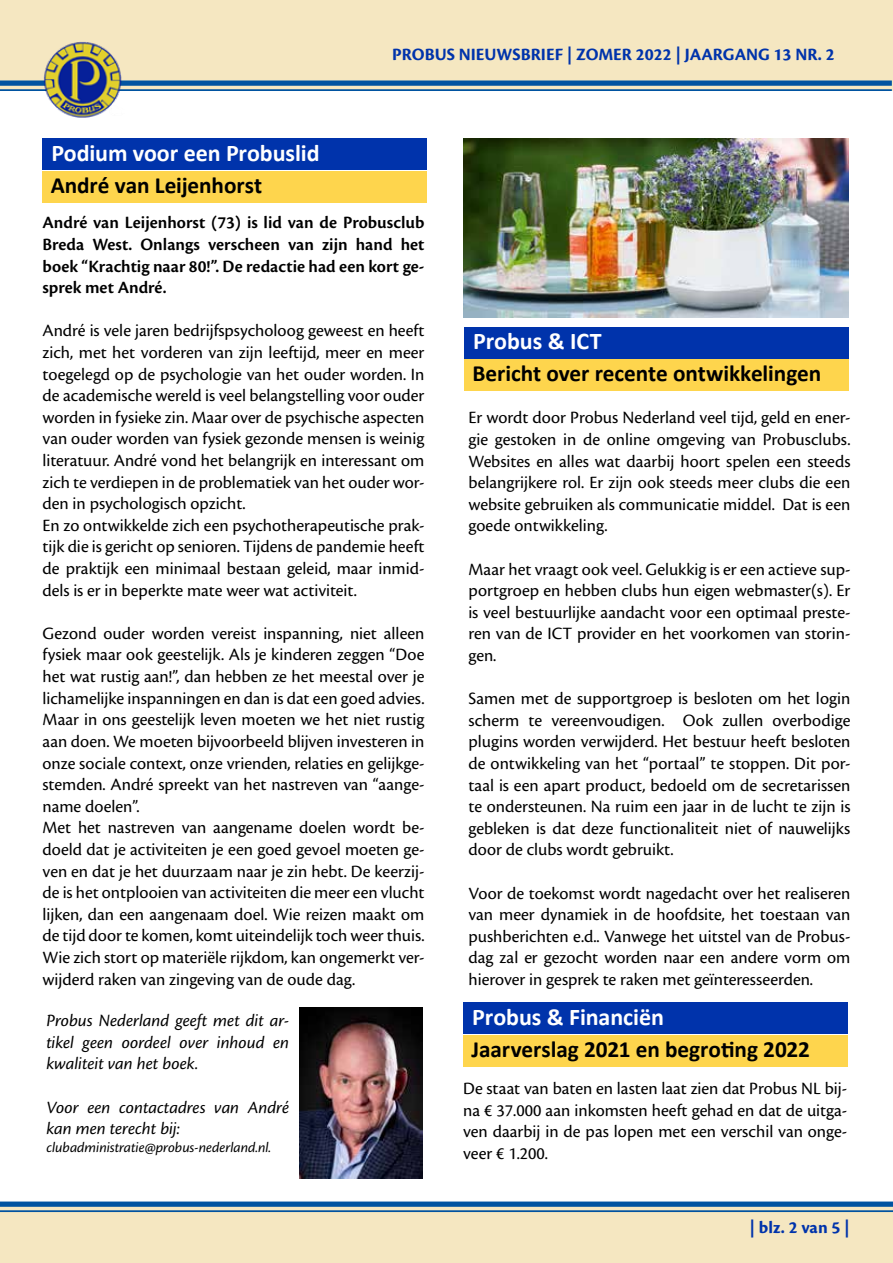
<style>
.page{position:relative;width:893px;height:1263px;background:#fff}
.page>*{position:absolute;margin:0;border:0;box-sizing:border-box;transform-origin:0 0}
.t1{font:700 24px "Calibri";letter-spacing:-.005em;color:#fff}
.t2{font:700 23.25px "Calibri";letter-spacing:-.005em;color:#000}
.t3{font:18px/21.6px "Cronos Pro";color:#000;text-align:justify}
.t4{font:600 18px/21.6px "Cronos Pro";color:#000;text-align:justify}
.t5{font:italic 18px/21.6px "Cronos Pro";letter-spacing:-.005em;color:#000}
.t6{font:700 18px "Cronos Pro";color:#0033ab}
.t7{font:italic 15px "Cronos Pro";letter-spacing:-.005em;color:#000}
</style>
<div class="page">
<div style="left:0;top:1207px;width:893px;height:56px;background:#f5e7c1"></div>
<div style="left:0;top:0;width:893px;height:91px;background:#f5e7c1"></div>
<div style="left:0;top:1201px;width:893px;height:6px;background:#0053a1"></div>
<hr style="left:0;top:1210px;width:893px;height:2px;background:#0053a1">
<div style="left:0;top:80px;width:892px;height:6px;background:#0053a1"></div>
<hr style="left:0;top:89px;width:892px;height:2px;background:#0053a1">
<img style="left:40px;top:42px;width:84px;height:76px">
<div style="left:42px;top:171px;width:385px;height:32px;background:#fed54d"></div>
<div style="left:43px;top:138px;width:384px;height:32px;background:#0033ab"></div>
<div style="left:464px;top:359px;width:385px;height:32px;background:#fed54d"></div>
<div style="left:465px;top:327px;width:384px;height:31px;background:#0033ab"></div>
<div style="left:463px;top:1035px;width:385px;height:32px;background:#fed54d"></div>
<div style="left:464px;top:1002px;width:384px;height:32px;background:#0033ab"></div>
<img style="left:299px;top:1007px;width:123px;height:171px">
<img style="left:464px;top:138px;width:385px;height:179px">
<h1 class="t1" style="left:51px;top:136px;width:270px">Podium voor een Probuslid</h1>
<p class="t2" style="left:51px;top:168px;width:213px">André van Leijenhorst</p>
<p class="t6" style="left:392px;top:44px;width:444px">PROBUS NIEUWSBRIEF | ZOMER 2022 | JAARGANG 13 NR. 2</p>
<p class="t4" style="left:43px;top:212px;width:384px">André van Leijenhorst (73) is lid van de Probusclub Breda West. Onlangs verscheen van zijn hand het boek “Krachtig naar 80!”. De redactie had een kort ge&shy;sprek met André.</p>
<p class="t3" style="left:43px;top:320px;width:384px;text-align:left">André is vele jaren bedrijfspsycholoog geweest en heeft zich, met het vorderen van zijn leeftijd, meer en meer toegelegd op de psychologie van het ouder worden. In de academische wereld is veel belangstelling voor ouder worden in fysieke zin. Maar over de psychische aspecten van ouder worden van fysiek gezonde mensen is weinig literatuur. André vond het belangrijk en interessant om zich te verdiepen in de problematiek van het ouder wor&shy;den in psychologisch opzicht.<br>En zo ontwikkelde zich een psychotherapeutische prak&shy;tijk die is gericht op senioren. Tijdens de pandemie heeft de praktijk een minimaal bestaan geleid, maar inmid&shy;dels is er in beperkte mate weer wat activiteit.</p>
<p class="t3" style="left:43px;top:622px;width:384px;text-align:left">Gezond ouder worden vereist inspanning, niet alleen fysiek maar ook geestelijk. Als je kinderen zeggen “Doe het wat rustig aan!”, dan hebben ze het meestal over je lichamelijke inspanningen en dan is dat een goed advies.<br>Maar in ons geestelijk leven moeten we het niet rustig aan doen. We moeten bijvoorbeeld blijven investeren in onze sociale context, onze vrienden, relaties en gelijkge&shy;stemden. André spreekt van het nastreven van “aange&shy;name doelen”.<br>Met het nastreven van aangename doelen wordt be&shy;doeld dat je activiteiten je een goed gevoel moeten ge&shy;ven en dat je het duurzaam naar je zin hebt. De keerzij&shy;de is het ontplooien van activiteiten die meer een vlucht lijken, dan een aangenaam doel. Wie reizen maakt om de tijd door te komen, komt uiteindelijk toch weer thuis.<br>Wie zich stort op materiële rijkdom, kan ongemerkt ver&shy;wijderd raken van zingeving van de oude dag.</p>
<h1 class="t1" style="left:473px;top:324px;width:130px">Probus &amp; ICT</h1>
<p class="t2" style="left:472px;top:357px;width:350px">Bericht over recente ontwikkelingen</p>
<p class="t3" style="left:468px;top:407px;width:384px">Er wordt door Probus Nederland veel tijd, geld en ener&shy;gie gestoken in de online omgeving van Probusclubs.<br>Websites en alles wat daarbij hoort spelen een steeds belangrijkere rol. Er zijn ook steeds meer clubs die een website gebruiken als communicatie middel. Dat is een goede ontwikkeling.</p>
<p class="t3" style="left:468px;top:558px;width:383px">Maar het vraagt ook veel. Gelukkig is er een actieve sup&shy;portgroep en hebben clubs hun eigen webmaster(s). Er is veel bestuurlijke aandacht voor een optimaal preste&shy;ren van de ICT provider en het voorkomen van storin&shy;gen.</p>
<p class="t3" style="left:468px;top:688px;width:384px">Samen met de supportgroep is besloten om het login scherm te vereenvoudigen. Ook zullen overbodige plugins worden verwijderd. Het bestuur heeft besloten de ontwikkeling van het “portaal” te stoppen. Dit por&shy;taal is een apart product, bedoeld om de secretarissen te ondersteunen. Na ruim een jaar in de lucht te zijn is gebleken is dat deze functionaliteit niet of nauwelijks door de clubs wordt gebruikt.</p>
<p class="t3" style="left:468px;top:882px;width:384px">Voor de toekomst wordt nagedacht over het realiseren van meer dynamiek in de hoofdsite, het toestaan van pushberichten e.d.. Vanwege het uitstel van de Probus&shy;dag zal er gezocht worden naar een andere vorm om hierover in gesprek te raken met geïnteresseerden.</p>
<p class="t5" style="left:46px;top:1010px;width:244px">Probus Nederland geeft met dit ar-</p>
<h1 class="t1" style="left:472px;top:1000px;width:193px">Probus &amp; Financiën</h1>
<p class="t5" style="left:46px;top:1031px;width:244px">tikel geen oordeel over inhoud en kwaliteit van het boek.</p>
<p class="t5" style="left:46px;top:1096px;width:244px">Voor een contactadres van André kan men terecht bij:</p>
<p class="t7" style="left:46px;top:1139px;width:226px">clubadministratie@probus-nederland.nl.</p>
<p class="t2" style="left:472px;top:1033px;width:340px">Jaarverslag 2021 en begroting 2022</p>
<p class="t3" style="left:463px;top:1078px;width:386px">De staat van baten en lasten laat zien dat Probus NL bij&shy;na € 37.000 aan inkomsten heeft gehad en dat de uitga&shy;ven daarbij in de pas lopen met een verschil van onge&shy;veer € 1.200.</p>
<p class="t6" style="left:749px;top:1217px;width:102px">| blz. 2 van 5 |</p>
</div>
